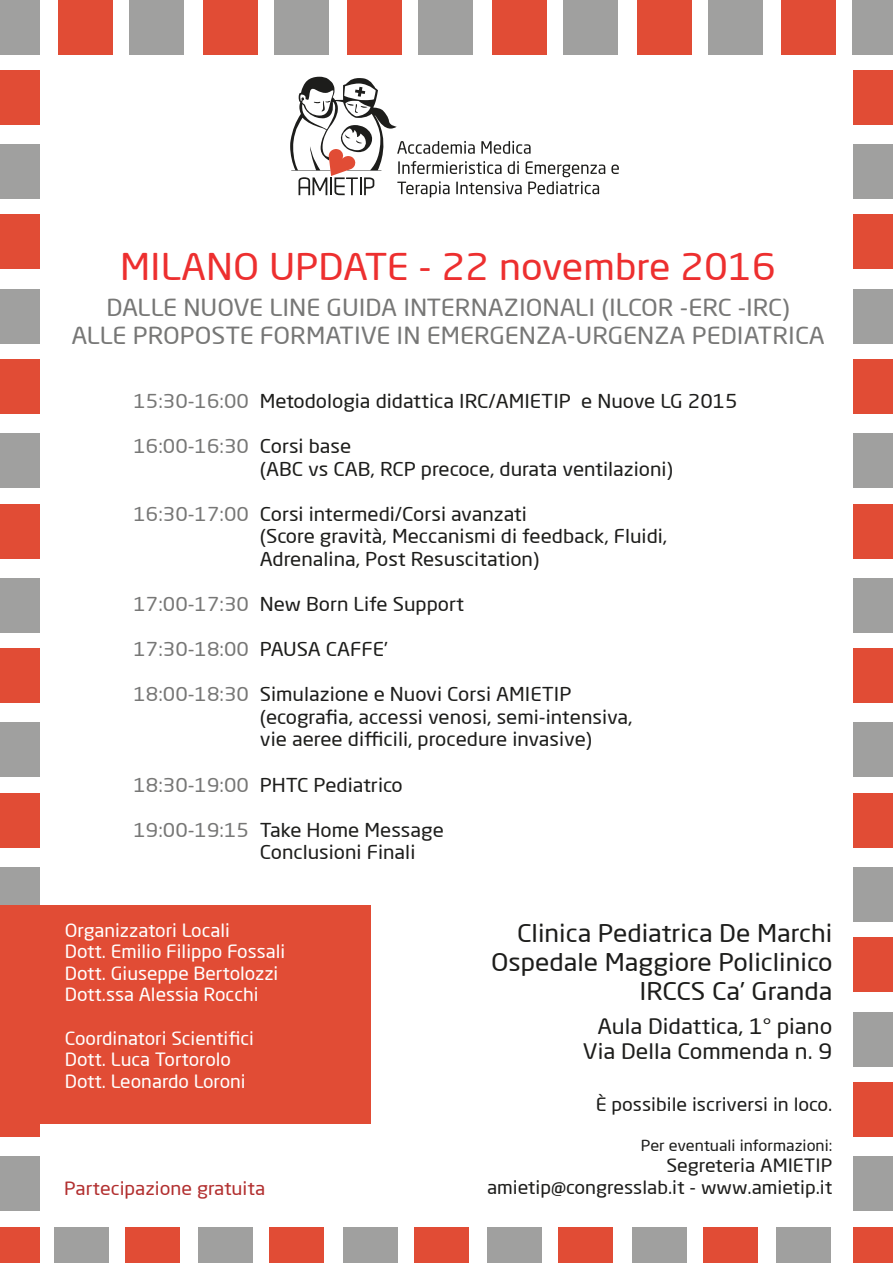
<style>
.page{position:relative;width:893px;height:1263px;background:#fff}
.page>*{position:absolute;margin:0;border:0;box-sizing:border-box;transform-origin:0 0}
.t1{font:36.15px "Neo Sans Pro";color:#ed2f2f;scale:1.09 1}
.t2{font:24px/28.8px "Neo Sans Pro";color:#1d1d1b;text-align:right;scale:1.1 1}
.t3{font:23.1px/27.8px "Neo Sans Pro";color:#777776;text-align:center;scale:1.09 1}
.t4{font:21px/25.2px "Neo Sans Pro";color:#1d1d1b;text-align:right;scale:1.1 1}
.t5{font:18.75px/22.5px "Neo Sans Pro";color:#1d1d1b;scale:1.09 1}
.t6{font:18.75px "Neo Sans Pro";color:#777776;scale:1.09 1}
.t7{font:18px/21.6px "Neo Sans Pro";color:#fff;scale:1.07 1}
.t8{font:18px "Neo Sans Pro";color:#1d1d1b;scale:1.09 1}
.t9{font:18px "Neo Sans Pro";color:#b22f2f;scale:1.09 1}
.t10{font:15px "Neo Sans Pro";color:#1d1d1b;scale:1.09 1}
.s1{color:#777776}
.s2{color:#1d1d1b}
</style>
<div class="page">
<svg style="left:611px;top:165px;width:8px;height:9px"></svg>
<svg style="left:290px;top:77px;width:315px;height:120px"></svg>
<div style="left:0;top:0;width:39px;height:54px;background:#a0a09f"></div>
<div style="left:0;top:145px;width:39px;height:54px;background:#a0a09f"></div>
<div style="left:0;top:289px;width:39px;height:54px;background:#a0a09f"></div>
<div style="left:0;top:434px;width:39px;height:54px;background:#a0a09f"></div>
<div style="left:0;top:578px;width:39px;height:54px;background:#a0a09f"></div>
<div style="left:0;top:723px;width:39px;height:54px;background:#a0a09f"></div>
<div style="left:0;top:867px;width:39px;height:54px;background:#a0a09f"></div>
<div style="left:0;top:1157px;width:39px;height:54px;background:#a0a09f"></div>
<div style="left:130px;top:0;width:54px;height:54px;background:#a0a09f"></div>
<div style="left:274px;top:0;width:54px;height:54px;background:#a0a09f"></div>
<div style="left:419px;top:0;width:54px;height:54px;background:#a0a09f"></div>
<div style="left:563px;top:0;width:54px;height:54px;background:#a0a09f"></div>
<div style="left:708px;top:0;width:54px;height:54px;background:#a0a09f"></div>
<div style="left:853px;top:0;width:40px;height:54px;background:#a0a09f"></div>
<div style="left:59px;top:0;width:54px;height:54px;background:#e14c35"></div>
<div style="left:203px;top:0;width:54px;height:54px;background:#e14c35"></div>
<div style="left:348px;top:0;width:54px;height:54px;background:#e14c35"></div>
<div style="left:492px;top:0;width:54px;height:54px;background:#e14c35"></div>
<div style="left:637px;top:0;width:54px;height:54px;background:#e14c35"></div>
<div style="left:782px;top:0;width:54px;height:54px;background:#e14c35"></div>
<div style="left:0;top:70px;width:39px;height:54px;background:#e14c35"></div>
<div style="left:0;top:215px;width:39px;height:54px;background:#e14c35"></div>
<div style="left:0;top:359px;width:39px;height:54px;background:#e14c35"></div>
<div style="left:0;top:504px;width:39px;height:54px;background:#e14c35"></div>
<div style="left:0;top:649px;width:39px;height:54px;background:#e14c35"></div>
<div style="left:0;top:793px;width:39px;height:54px;background:#e14c35"></div>
<div style="left:0;top:1082px;width:39px;height:54px;background:#e14c35"></div>
<div style="left:0;top:1227px;width:39px;height:36px;background:#e14c35"></div>
<div style="left:854px;top:145px;width:39px;height:54px;background:#a0a09f"></div>
<div style="left:854px;top:289px;width:39px;height:54px;background:#a0a09f"></div>
<div style="left:854px;top:434px;width:39px;height:54px;background:#a0a09f"></div>
<div style="left:854px;top:578px;width:39px;height:54px;background:#a0a09f"></div>
<div style="left:854px;top:723px;width:39px;height:54px;background:#a0a09f"></div>
<div style="left:854px;top:867px;width:39px;height:54px;background:#a0a09f"></div>
<div style="left:854px;top:1012px;width:39px;height:54px;background:#a0a09f"></div>
<div style="left:854px;top:1157px;width:39px;height:54px;background:#a0a09f"></div>
<div style="left:854px;top:70px;width:39px;height:54px;background:#e14c35"></div>
<div style="left:854px;top:215px;width:39px;height:54px;background:#e14c35"></div>
<div style="left:854px;top:359px;width:39px;height:54px;background:#e14c35"></div>
<div style="left:854px;top:504px;width:39px;height:54px;background:#e14c35"></div>
<div style="left:854px;top:649px;width:39px;height:54px;background:#e14c35"></div>
<div style="left:854px;top:793px;width:39px;height:54px;background:#e14c35"></div>
<div style="left:854px;top:938px;width:39px;height:54px;background:#e14c35"></div>
<div style="left:854px;top:1082px;width:39px;height:54px;background:#e14c35"></div>
<div style="left:854px;top:1227px;width:39px;height:36px;background:#e14c35"></div>
<div style="left:125px;top:1227px;width:54px;height:36px;background:#e14c35"></div>
<div style="left:270px;top:1227px;width:54px;height:36px;background:#e14c35"></div>
<div style="left:414px;top:1227px;width:54px;height:36px;background:#e14c35"></div>
<div style="left:559px;top:1227px;width:54px;height:36px;background:#e14c35"></div>
<div style="left:703px;top:1227px;width:54px;height:36px;background:#e14c35"></div>
<div style="left:54px;top:1227px;width:54px;height:36px;background:#a0a09f"></div>
<div style="left:199px;top:1227px;width:54px;height:36px;background:#a0a09f"></div>
<div style="left:343px;top:1227px;width:54px;height:36px;background:#a0a09f"></div>
<div style="left:488px;top:1227px;width:54px;height:36px;background:#a0a09f"></div>
<div style="left:632px;top:1227px;width:54px;height:36px;background:#a0a09f"></div>
<div style="left:777px;top:1227px;width:54px;height:36px;background:#a0a09f"></div>
<div style="left:0;top:905px;width:370px;height:219px;background:#e14c35"></div>
<h1 class="t1" style="left:120px;top:244px;width:603px">MILANO UPDATE - 22 novembre 2016</h1>
<p class="t3" style="left:71px;top:293px;width:693px">DALLE NUOVE LINE GUIDA INTERNAZIONALI (ILCOR -ERC -IRC)<br>ALLE PROPOSTE FORMATIVE IN EMERGENZA-URGENZA PEDIATRICA</p>
<p class="t5" style="left:133px;top:389px;width:556px"><span class="s1">15:30-16:00</span> Metodologia didattica IRC/AMIETIP e Nuove LG 2015</p>
<p class="t5" style="left:260px;top:435px;width:381px;text-indent:-126px"><span class="s1">16:00-16:30</span> Corsi base<br>(ABC vs CAB, RCP precoce, durata ventilazioni)</p>
<p class="t5" style="left:260px;top:502px;width:375px;text-indent:-126px"><span class="s1">16:30-17:00</span> Corsi intermedi/Corsi avanzati<br>(Score gravità, Meccanismi di feedback, Fluidi,<br>Adrenalina, Post Resuscitation)</p>
<p class="t5" style="left:133px;top:593px;width:305px"><span class="s1">17:00-17:30</span> New Born Life Support</p>
<p class="t6" style="left:133px;top:638px;width:235px">17:30-18:00 <span class="s2">PAUSA CAFFE’</span></p>
<p class="t5" style="left:260px;top:683px;width:344px;text-indent:-126px"><span class="s1">18:00-18:30</span> Simulazione e Nuovi Corsi AMIETIP (ecografia, accessi venosi, semi-intensiva, vie aeree difficili, procedure invasive)</p>
<p class="t5" style="left:133px;top:773px;width:249px"><span class="s1">18:30-19:00</span> PHTC Pediatrico</p>
<p class="t5" style="left:260px;top:818px;width:170px;text-indent:-126px"><span class="s1">19:00-19:15</span> Take Home Message<br>Conclusioni Finali</p>
<p class="t7" style="left:65px;top:919px;width:207px">Organizzatori Locali<br>Dott. Emilio Filippo Fossali<br>Dott. Giuseppe Bertolozzi<br>Dott.ssa Alessia Rocchi</p>
<p class="t7" style="left:65px;top:1027px;width:178px">Coordinatori Scientifici<br>Dott. Luca Tortorolo<br>Dott. Leonardo Loroni</p>
<p class="t2" style="left:491px;top:919px;width:312px">Clinica Pediatrica De Marchi<br>Ospedale Maggiore Policlinico<br>IRCCS Ca’ Granda</p>
<p class="t4" style="left:583px;top:1013px;width:228px">Aula Didattica, 1° piano<br>Via Della Commenda n. 9</p>
<p class="t8" style="left:596px;top:1093px;width:219px">È possibile iscriversi in loco.</p>
<p class="t10" style="left:641px;top:1136px;width:177px">Per eventuali informazioni:</p>
<p class="t8" style="left:666px;top:1154px;width:154px">Segreteria AMIETIP</p>
<p class="t9" style="left:64px;top:1177px;width:186px">Partecipazione gratuita</p>
<p class="t8" style="left:487px;top:1176px;width:318px">amietip@congresslab.it - www.amietip.it</p>
</div>
